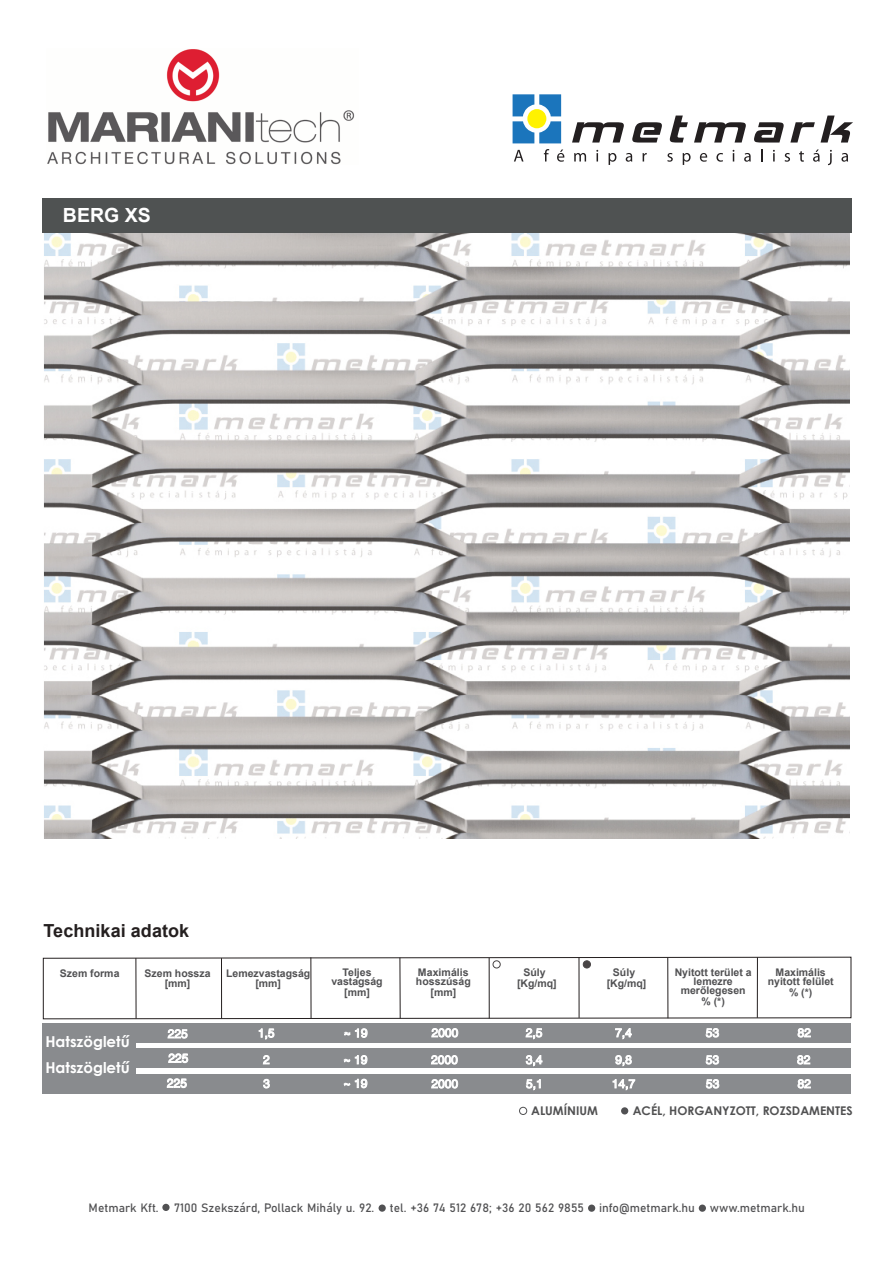
<style>
.page{position:relative;width:894px;height:1263px;background:#fff}
.page>*{position:absolute;margin:0;border:0;box-sizing:border-box;transform-origin:0 0}
.t1{font:700 19.5px "Arial";color:#fff}
.t2{font:700 18px "Arial";letter-spacing:.005em;color:#241f1f}
.t3{font:700 15px/26.7px "Century Gothic";color:#fff}
.t4{font:12px "Bahnschrift";color:#515153}
.t5{font:700 12px "Century Gothic";color:#515152}
.t6{font:12px/25px "Arial";color:#fff}
.t7{font:700 10.5px/9px "Arial";color:#515153;text-align:center}
</style>
<div class="page">
<svg style="left:43px;top:957px;width:808px;height:62px"></svg>
<hr style="left:221px;top:958px;width:1px;height:60px;background:#241f1f">
<hr style="left:310px;top:957px;width:1px;height:61px;background:#241f1f">
<hr style="left:488px;top:958px;width:1px;height:60px;background:#241f1f">
<hr style="left:578px;top:958px;width:1px;height:60px;background:#241f1f">
<hr style="left:667px;top:957px;width:1px;height:61px;background:#241f1f">
<hr style="left:756px;top:957px;width:1px;height:61px;background:#241f1f">
<hr style="left:136px;top:958px;width:1px;height:60px;background:#241f1f">
<hr style="left:399px;top:958px;width:1px;height:60px;background:#241f1f">
<img style="left:44px;top:233px;width:805px;height:605px">
<div style="left:43px;top:198px;width:808px;height:35px;background:#4f5252"></div>
<div style="left:43px;top:1023px;width:807px;height:19px;background:#898b8e"></div>
<div style="left:43px;top:1048px;width:807px;height:20px;background:#898b8e"></div>
<div style="left:43px;top:1074px;width:807px;height:19px;background:#898b8e"></div>
<svg style="left:797px;top:1028px;width:13px;height:9px"></svg>
<svg style="left:797px;top:1055px;width:12px;height:9px"></svg>
<svg style="left:797px;top:1079px;width:13px;height:9px"></svg>
<svg style="left:705px;top:1028px;width:13px;height:9px"></svg>
<svg style="left:705px;top:1055px;width:13px;height:9px"></svg>
<svg style="left:705px;top:1079px;width:13px;height:9px"></svg>
<svg style="left:615px;top:1028px;width:16px;height:11px"></svg>
<svg style="left:615px;top:1055px;width:16px;height:11px"></svg>
<svg style="left:612px;top:1079px;width:22px;height:11px"></svg>
<svg style="left:525px;top:1028px;width:17px;height:11px"></svg>
<svg style="left:526px;top:1055px;width:16px;height:11px"></svg>
<svg style="left:526px;top:1079px;width:14px;height:11px"></svg>
<svg style="left:431px;top:1028px;width:27px;height:9px"></svg>
<svg style="left:431px;top:1055px;width:26px;height:9px"></svg>
<svg style="left:431px;top:1079px;width:26px;height:9px"></svg>
<svg style="left:344px;top:1029px;width:23px;height:9px"></svg>
<svg style="left:344px;top:1055px;width:23px;height:9px"></svg>
<svg style="left:344px;top:1079px;width:23px;height:9px"></svg>
<svg style="left:259px;top:1029px;width:15px;height:10px"></svg>
<svg style="left:263px;top:1055px;width:6px;height:9px"></svg>
<svg style="left:263px;top:1079px;width:6px;height:9px"></svg>
<svg style="left:168px;top:1029px;width:19px;height:9px"></svg>
<svg style="left:168px;top:1054px;width:20px;height:9px"></svg>
<svg style="left:167px;top:1079px;width:19px;height:9px"></svg>
<div style="left:42px;top:1023px;width:93px;height:70px;background:#898b8e"></div>
<div style="left:492px;top:961px;width:8px;height:7px;border:1px solid #484445;border-radius:50%"></div>
<div style="left:583px;top:961px;width:7px;height:7px;background:#484445;border-radius:50%"></div>
<div style="left:583px;top:961px;width:7px;height:7px;border:1px solid #484445;border-radius:50%"></div>
<div style="left:519px;top:1107px;width:7px;height:8px;border:1px solid #515153;border-radius:50%"></div>
<svg style="left:620px;top:1107px;width:8px;height:7px"></svg>
<img style="left:47px;top:49px;width:308px;height:116px">
<svg style="left:572px;top:122px;width:51px;height:21px"></svg>
<svg style="left:632px;top:122px;width:29px;height:21px"></svg>
<svg style="left:669px;top:116px;width:18px;height:27px"></svg>
<svg style="left:694px;top:122px;width:51px;height:21px"></svg>
<svg style="left:754px;top:122px;width:29px;height:21px"></svg>
<svg style="left:790px;top:122px;width:24px;height:21px"></svg>
<svg style="left:820px;top:116px;width:32px;height:27px"></svg>
<svg style="left:512px;top:94px;width:49px;height:49px"></svg>
<svg style="left:514px;top:150px;width:9px;height:12px"></svg>
<svg style="left:543px;top:149px;width:6px;height:13px"></svg>
<svg style="left:557px;top:150px;width:7px;height:12px"></svg>
<svg style="left:574px;top:153px;width:12px;height:9px"></svg>
<svg style="left:596px;top:150px;width:2px;height:12px"></svg>
<svg style="left:608px;top:153px;width:8px;height:12px"></svg>
<svg style="left:625px;top:153px;width:7px;height:9px"></svg>
<svg style="left:642px;top:153px;width:4px;height:9px"></svg>
<svg style="left:667px;top:153px;width:5px;height:9px"></svg>
<svg style="left:682px;top:153px;width:8px;height:12px"></svg>
<svg style="left:699px;top:153px;width:8px;height:9px"></svg>
<svg style="left:716px;top:153px;width:6px;height:9px"></svg>
<svg style="left:732px;top:150px;width:2px;height:12px"></svg>
<svg style="left:744px;top:153px;width:6px;height:9px"></svg>
<svg style="left:761px;top:149px;width:1px;height:13px"></svg>
<svg style="left:784px;top:153px;width:5px;height:9px"></svg>
<svg style="left:799px;top:151px;width:4px;height:11px"></svg>
<svg style="left:813px;top:150px;width:6px;height:12px"></svg>
<svg style="left:828px;top:150px;width:3px;height:15px"></svg>
<svg style="left:841px;top:153px;width:6px;height:9px"></svg>
<svg style="left:587px;top:1204px;width:8px;height:8px"></svg>
<svg style="left:698px;top:1204px;width:7px;height:8px"></svg>
<div style="left:162px;top:1204px;width:7px;height:7px;background:#515153;border-radius:50%"></div>
<div style="left:378px;top:1204px;width:7px;height:8px;background:#515153;border-radius:50%"></div>
<h1 class="t1" style="left:63px;top:208px;width:89px">BERG XS</h1>
<h2 class="t2" style="left:44px;top:923px;width:147px">Technikai adatok</h2>
<p class="t7" style="left:60px;top:969px;width:61px">Szem forma</p>
<h3 class="t3" style="left:45px;top:1029px;width:86px">Hatszögletű<br>Hatszögletű</h3>
<p class="t7" style="left:144px;top:968px;width:67px;line-height:10.8px">Szem hossza [mm]</p>
<p class="t7" style="left:226px;top:968px;width:86px;line-height:10.8px">Lemezvastagság [mm]</p>
<p class="t7" style="left:331px;top:969px;width:53px">Teljes vastagság</p>
<p class="t7" style="left:344px;top:989px;width:27px">[mm]</p>
<p class="t6" style="left:167px;top:1047px;width:23px">225<br>225</p>
<p class="t6" style="left:258px;top:1022px;width:18px">1,5</p>
<p class="t6" style="left:344px;top:1022px;width:25px">~ 19</p>
<p class="t6" style="left:343px;top:1072px;width:25px">~ 19</p>
<p class="t7" style="left:416px;top:968px;width:56px;text-align:left">Maximális hosszúság</p>
<p class="t7" style="left:430px;top:988px;width:27px">[mm]</p>
<p class="t7" style="left:517px;top:968px;width:41px;line-height:10.8px">Súly [Kg/mq]</p>
<p class="t7" style="left:606px;top:968px;width:41px;line-height:10.8px">Súly [Kg/mq]</p>
<p class="t7" style="left:674px;top:968px;width:79px">Nyitott terület a lemezre merőlegesen</p>
<p class="t7" style="left:701px;top:997px;width:25px">% (*)</p>
<p class="t7" style="left:767px;top:968px;width:67px">Maximális nyitott felület</p>
<p class="t7" style="left:788px;top:988px;width:25px">% (*)</p>
<p class="t5" style="left:531px;top:1106px;width:68px">ALUMÍNIUM</p>
<p class="t5" style="left:632px;top:1106px;width:221px">ACÉL, HORGANYZOTT, ROZSDAMENTES</p>
<p class="t4" style="left:89px;top:1202px;width:71px">Metmark Kft.</p>
<p class="t4" style="left:174px;top:1202px;width:201px">7100 Szekszárd, Pollack Mihály u. 92.</p>
<p class="t4" style="left:390px;top:1202px;width:416px">tel. +36 74 512 678; +36 20 562 9855 info@metmark.hu www.metmark.hu</p>
</div>
